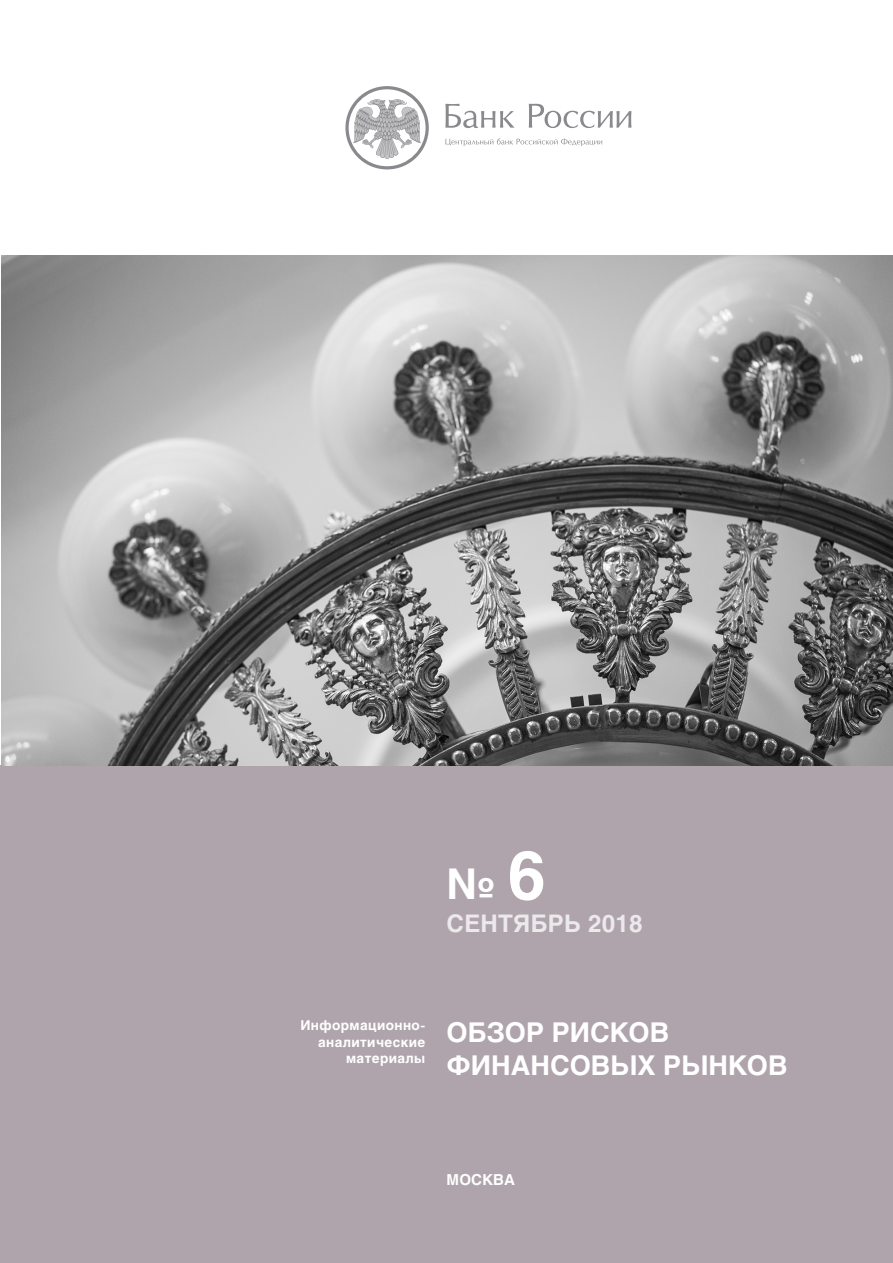
<style>
.page{position:relative;width:893px;height:1263px;background:#fff}
.page>*{position:absolute;margin:0;border:0;box-sizing:border-box;transform-origin:0 0}
.t1{font:700 42px "Helios";color:#fff}
.t2{font:700 27px/33px "Helios";color:#fff}
.t3{font:700 24px "Helios";letter-spacing:.01em;color:#ebe9ea}
.t4{font:700 15px "Helios";color:#fff}
.t5{font:700 13.5px/16.2px "Helios";letter-spacing:.03em;color:#fff;text-align:right}
.s1{font-size:67.5px}
</style>
<div class="page">
<div style="left:0;top:765px;width:893px;height:498px;background:#afa4ab"></div>
<svg style="left:445px;top:104px;width:70px;height:24px"></svg>
<svg style="left:529px;top:104px;width:102px;height:24px"></svg>
<svg style="left:445px;top:138px;width:157px;height:8px"></svg>
<svg style="left:345px;top:86px;width:84px;height:83px"></svg>
<img style="left:1px;top:255px;width:892px;height:510px">
<h1 class="t1" style="left:446px;top:857px;width:101px">№ <span class="s1">6</span></h1>
<h3 class="t3" style="left:447px;top:908px;width:198px">сентябрь 2018</h3>
<p class="t5" style="left:300px;top:1017px;width:126px">Информационно&shy;аналитические материалы</p>
<h2 class="t2" style="left:446px;top:1015px;width:342px">ОБЗОР РИСКОВ<br>ФИНАНСОВЫХ РЫНКОВ</h2>
<p class="t4" style="left:447px;top:1170px;width:48px">Москва</p>
</div>
